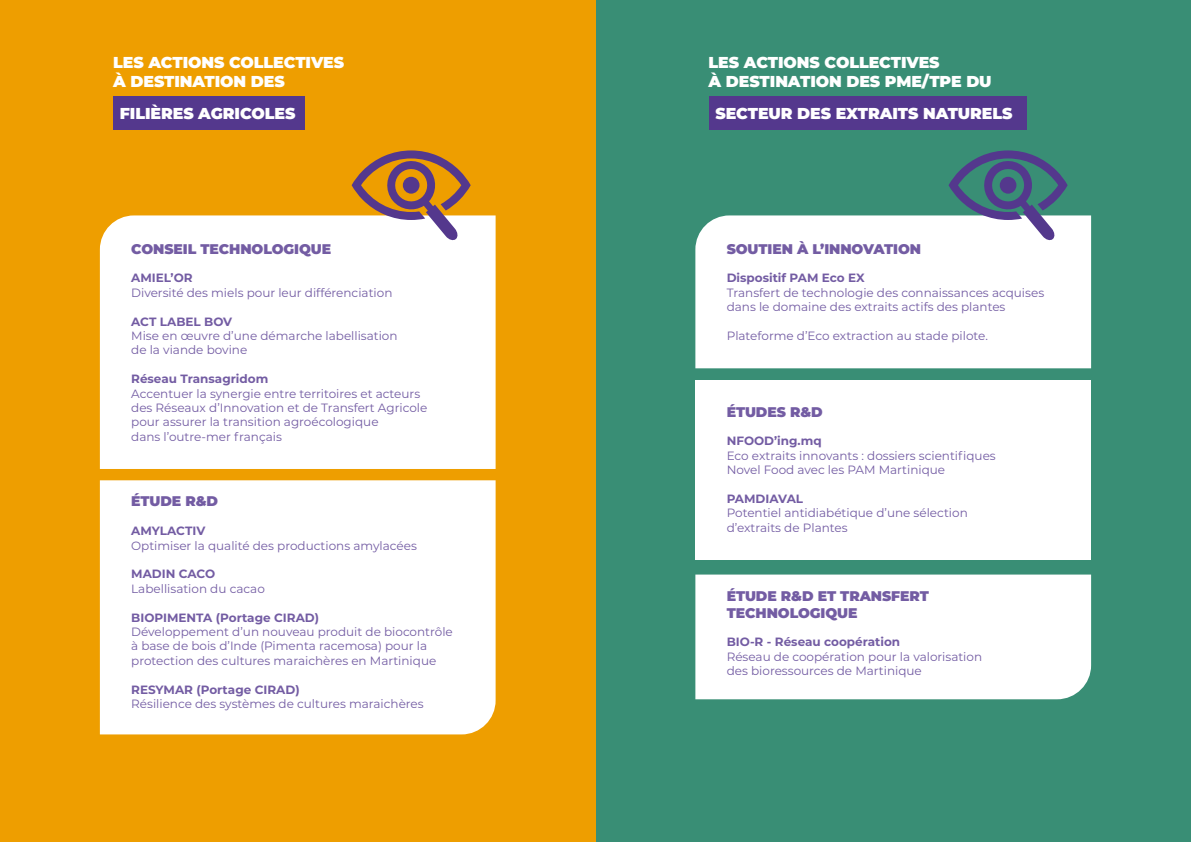
<style>
.page{position:relative;width:1191px;height:842px;background:#fff}
.page>*{position:absolute;margin:0;border:0;box-sizing:border-box;transform-origin:0 0}
.t1{font:900 15.8px/19px "Montserrat";letter-spacing:-.005em;color:#fff}
.t2{font:900 14px/16.8px "Montserrat";letter-spacing:-.005em;color:#735ca3}
.t3{font:12px/14.4px "Montserrat";color:#735ca3}
.t4{font:700 12px "Montserrat";color:#735ca3}
</style>
<div class="page">
<div style="left:595px;top:0;width:596px;height:842px;background:#398e75"></div>
<div style="left:708px;top:97px;width:318px;height:33px;background:#54388d"></div>
<div style="left:695px;top:215px;width:396px;height:153px;background:#fff"></div>
<div style="left:695px;top:380px;width:396px;height:179px;background:#fff"></div>
<div style="left:695px;top:574px;width:396px;height:125px;background:#fff"></div>
<svg style="left:948px;top:150px;width:119px;height:91px"></svg>
<div style="left:0;top:0;width:595px;height:842px;background:#ee9e00"></div>
<div style="left:113px;top:97px;width:192px;height:33px;background:#54388d"></div>
<div style="left:100px;top:215px;width:395px;height:254px;background:#fff"></div>
<div style="left:100px;top:480px;width:395px;height:254px;background:#fff"></div>
<svg style="left:351px;top:150px;width:120px;height:91px"></svg>
<h1 class="t1" style="left:113px;top:52px;width:232px">LES ACTIONS COLLECTIVES<br>À DESTINATION DES</h1>
<h1 class="t1" style="left:120px;top:103px;width:177px">FILIÈRES AGRICOLES</h1>
<p class="t2" style="left:131px;top:239px;width:201px">CONSEIL TECHNOLOGIQUE</p>
<p class="t4" style="left:131px;top:270px;width:63px">AMIEL’OR</p>
<p class="t3" style="left:131px;top:285px;width:263px">Diversité des miels pour leur différenciation</p>
<p class="t4" style="left:131px;top:313px;width:102px">ACT LABEL BOV</p>
<p class="t3" style="left:131px;top:328px;width:268px">Mise en œuvre d’une démarche labellisation de la viande bovine</p>
<p class="t4" style="left:131px;top:370px;width:138px">Réseau Transagridom</p>
<p class="t3" style="left:131px;top:386px;width:298px">Accentuer la synergie entre territoires et acteurs des Réseaux d’Innovation et de Transfert Agricole pour assurer la transition agroécologique<br>dans l’outre-mer français</p>
<p class="t2" style="left:131px;top:492px;width:88px">ÉTUDE R&amp;D</p>
<p class="t4" style="left:131px;top:522px;width:76px">AMYLACTIV</p>
<p class="t3" style="left:131px;top:538px;width:287px">Optimiser la qualité des productions amylacées</p>
<p class="t4" style="left:131px;top:565px;width:86px">MADIN CACO</p>
<p class="t3" style="left:131px;top:581px;width:135px">Labellisation du cacao</p>
<p class="t4" style="left:131px;top:609px;width:189px">BIOPIMENTA (Portage CIRAD)</p>
<p class="t3" style="left:131px;top:624px;width:323px">Développement d’un nouveau produit de biocontrôle à base de bois d’Inde (Pimenta racemosa) pour la protection des cultures maraichères en Martinique</p>
<p class="t4" style="left:131px;top:681px;width:170px">RESYMAR (Portage CIRAD)</p>
<p class="t3" style="left:131px;top:696px;width:294px">Résilience des systèmes de cultures maraichères</p>
<h1 class="t1" style="left:708px;top:52px;width:284px">LES ACTIONS COLLECTIVES<br>À DESTINATION DES PME/TPE DU</h1>
<h1 class="t1" style="left:715px;top:103px;width:299px">SECTEUR DES EXTRAITS NATURELS</h1>
<p class="t2" style="left:726px;top:239px;width:196px">SOUTIEN À L’INNOVATION</p>
<p class="t4" style="left:726px;top:270px;width:139px">Dispositif PAM Eco EX</p>
<p class="t3" style="left:726px;top:285px;width:319px">Transfert de technologie des connaissances acquises dans le domaine des extraits actifs des plantes</p>
<p class="t3" style="left:726px;top:328px;width:263px">Plateforme d’Eco extraction au stade pilote.</p>
<p class="t2" style="left:726px;top:402px;width:98px">ÉTUDES R&amp;D</p>
<p class="t4" style="left:726px;top:432px;width:96px">NFOOD’ing.mq</p>
<p class="t3" style="left:726px;top:448px;width:270px">Eco extraits innovants : dossiers scientifiques<br>Novel Food avec les PAM Martinique</p>
<p class="t4" style="left:726px;top:490px;width:78px">PAMDIAVAL</p>
<p class="t3" style="left:726px;top:505px;width:243px">Potentiel antidiabétique d’une sélection d’extraits de Plantes</p>
<p class="t2" style="left:726px;top:586px;width:204px">ÉTUDE R&amp;D ET TRANSFERT<br>TECHNOLOGIQUE</p>
<p class="t4" style="left:726px;top:633px;width:175px">BIO-R - Réseau coopération</p>
<p class="t3" style="left:726px;top:649px;width:257px">Réseau de coopération pour la valorisation des bioressources de Martinique</p>
</div>
